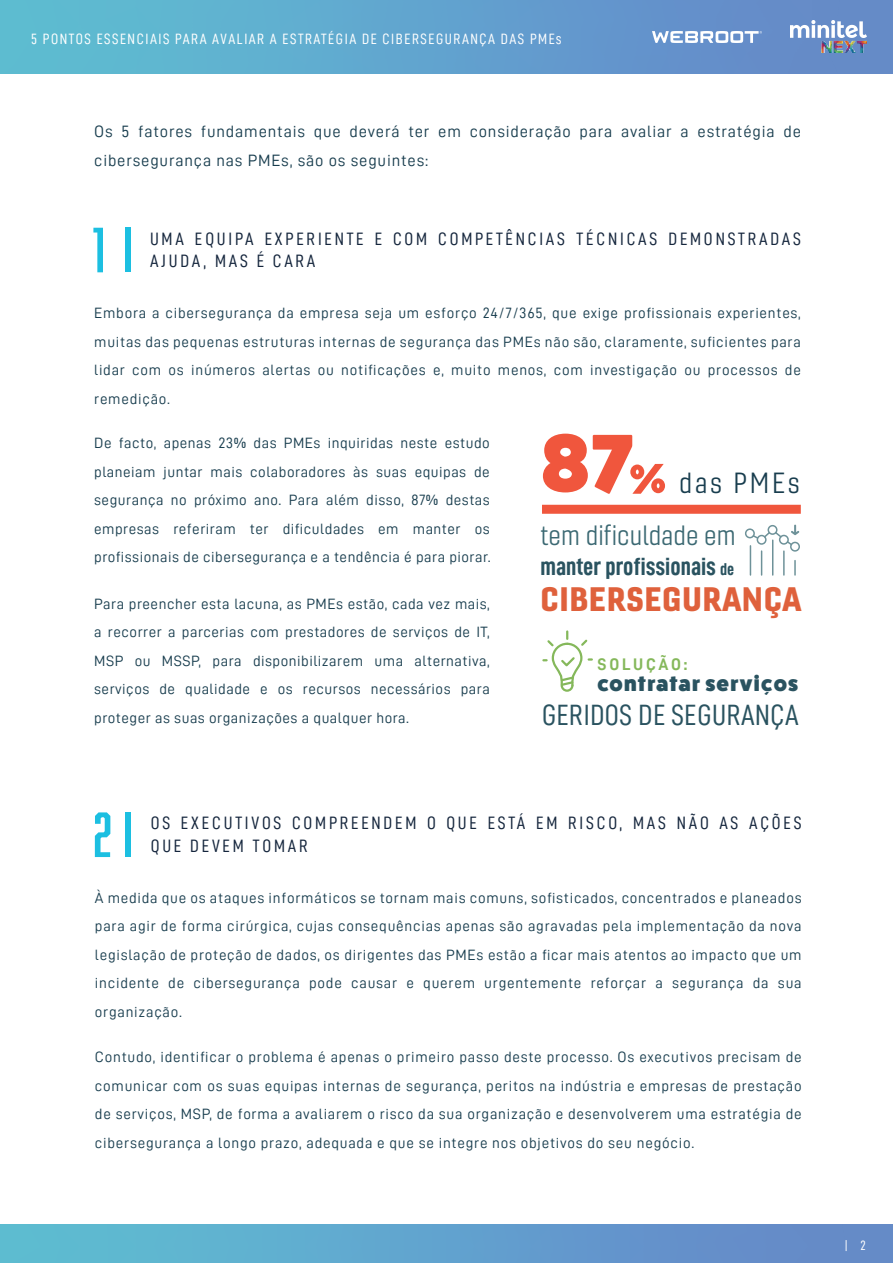
<style>
.page{position:relative;width:893px;height:1263px;background:#fff}
.page>*{position:absolute;margin:0;border:0;box-sizing:border-box;transform-origin:0 0}
.t1{font:58.65px "Abolition";color:#1cbfe1}
.t2{font:33px "Gineso Nor Bla";letter-spacing:.02em;color:#df613c}
.t3{font:29.4px "Datto DIN Condensed";letter-spacing:.02em;color:#2a5360}
.t4{font:28.35px "Gineso Nor Boo";letter-spacing:.1em;color:#183d4e}
.t5{font:27.15px "Gineso Nor Boo";letter-spacing:.005em;color:#3c6973}
.t6{font:700 25.05px "Datto DIN Condensed";color:#2a5360}
.t7{font:800 21.15px "Fat Frank";letter-spacing:.06em;color:#2a5360}
.t8{font:18px/22.5px "Datto DIN Condensed";letter-spacing:.15em;color:#15263d}
.t9{font:700 16.8px "Datto DIN";letter-spacing:.16em;color:#85b85b}
.t10{font:16.5px/28.5px "Datto DIN";letter-spacing:.05em;color:#183d4e}
.t11{font:15px/28.5px "Datto DIN";letter-spacing:.05em;color:#183d4e;text-align:justify}
.t12{font:15px "Datto DIN Condensed";letter-spacing:.1em;color:#fff}
.t13{font:13.5px "Datto DIN Condensed";color:#fff}
.s1{font-family:"Fat Frank";font-weight:800;font-size:81.9px;color:#f0563d}
.s2{font-family:"Adrianna Condensed";font-weight:800;font-size:44.55px;color:#f0563d}
.s3{font-size:17.25px}
</style>
<div class="page">
<div style="left:0;top:0;width:893px;height:74px;background:linear-gradient(to right,#5dc0d2,#6685c8)"></div>
<img style="left:791px;top:21px;width:76px;height:31px">
<img style="left:653px;top:31px;width:109px;height:12px">
<div style="left:0;top:1224px;width:893px;height:39px;background:linear-gradient(to right,#5dc0d2,#6685c8)"></div>
<div style="left:125px;top:227px;width:5px;height:45px;background:#1cbfe1"></div>
<div style="left:125px;top:812px;width:6px;height:45px;background:#1cbfe1"></div>
<div style="left:542px;top:505px;width:259px;height:9px;background:#f0563d"></div>
<div style="left:790px;top:542px;width:10px;height:10px;border:2px solid #6e9299;border-radius:50%"></div>
<div style="left:745px;top:528px;width:10px;height:10px;border:2px solid #6e9299;border-radius:50%"></div>
<svg style="left:750px;top:525px;width:49px;height:50px"></svg>
<svg style="left:543px;top:631px;width:49px;height:61px"></svg>
<p class="t12" style="left:31px;top:30px;width:532px">5 PONTOS ESSENCIAIS PARA AVALIAR A ESTRATÉGIA DE CIBERSEGURANÇA DAS PMEs</p>
<p class="t10" style="left:94px;top:117px;width:708px">Os 5 fatores fundamentais que deverá ter em consideração para avaliar a estratégia de cibersegurança nas PMEs, são os seguintes:</p>
<h1 class="t1" style="left:93px;top:216px;width:14px">1</h1>
<p class="t8" style="left:150px;top:227px;width:652px">UMA EQUIPA EXPERIENTE E COM COMPETÊNCIAS TÉCNICAS DEMONSTRADAS<br>AJUDA, MAS É CARA</p>
<p class="t11" style="left:94px;top:299px;width:708px">Embora a cibersegurança da empresa seja um esforço 24/7/365, que exige profissionais experientes, muitas das pequenas estruturas internas de segurança das PMEs não são, claramente, suficientes para lidar com os inúmeros alertas ou notificações e, muito menos, com investigação ou processos de remedição.</p>
<p class="t11" style="left:94px;top:429px;width:398px">De facto, apenas 23% das PMEs inquiridas neste estudo planeiam juntar mais colaboradores às suas equipas de segurança no próximo ano. Para além disso, 87% destas empresas referiram ter dificuldades em manter os profissionais de cibersegurança e a tendência é para piorar.</p>
<p class="t11" style="left:94px;top:589px;width:397px">Para preencher esta lacuna, as PMEs estão, cada vez mais, a recorrer a parcerias com prestadores de serviços de IT, MSP ou MSSP, para disponibilizarem uma alternativa, serviços de qualidade e os recursos necessários para proteger as suas organizações a qualquer hora.</p>
<h3 class="t4" style="left:540px;top:466px;width:261px"><span class="s1">87</span><span class="s2">%</span> das PMEs</h3>
<h3 class="t5" style="left:540px;top:519px;width:197px">tem dificuldade em</h3>
<h3 class="t6" style="left:540px;top:553px;width:195px">manter profissionais <span class="s3">de</span></h3>
<h2 class="t2" style="left:540px;top:577px;width:262px">CIBERSEGURANÇA</h2>
<p class="t9" style="left:597px;top:655px;width:91px">SOLUÇÃO:</p>
<h3 class="t7" style="left:597px;top:671px;width:202px">contratar serviços</h3>
<h3 class="t3" style="left:542px;top:698px;width:258px">GERIDOS DE SEGURANÇA</h3>
<h1 class="t1" style="left:93px;top:801px;width:20px">2</h1>
<p class="t8" style="left:151px;top:812px;width:652px">OS EXECUTIVOS COMPREENDEM O QUE ESTÁ EM RISCO, MAS NÃO AS AÇÕES<br>QUE DEVEM TOMAR</p>
<p class="t11" style="left:95px;top:883px;width:708px">À medida que os ataques informáticos se tornam mais comuns, sofisticados, concentrados e planeados para agir de forma cirúrgica, cujas consequências apenas são agravadas pela implementação da nova legislação de proteção de dados, os dirigentes das PMEs estão a ficar mais atentos ao impacto que um incidente de cibersegurança pode causar e querem urgentemente reforçar a segurança da sua organização.</p>
<p class="t11" style="left:95px;top:1043px;width:708px">Contudo, identificar o problema é apenas o primeiro passo deste processo. Os executivos precisam de comunicar com os suas equipas internas de segurança, peritos na indústria e empresas de prestação de serviços, MSP, de forma a avaliarem o risco da sua organização e desenvolverem uma estratégia de cibersegurança a longo prazo, adequada e que se integre nos objetivos do seu negócio.</p>
<p class="t13" style="left:844px;top:1238px;width:23px">| 2</p>
</div>
